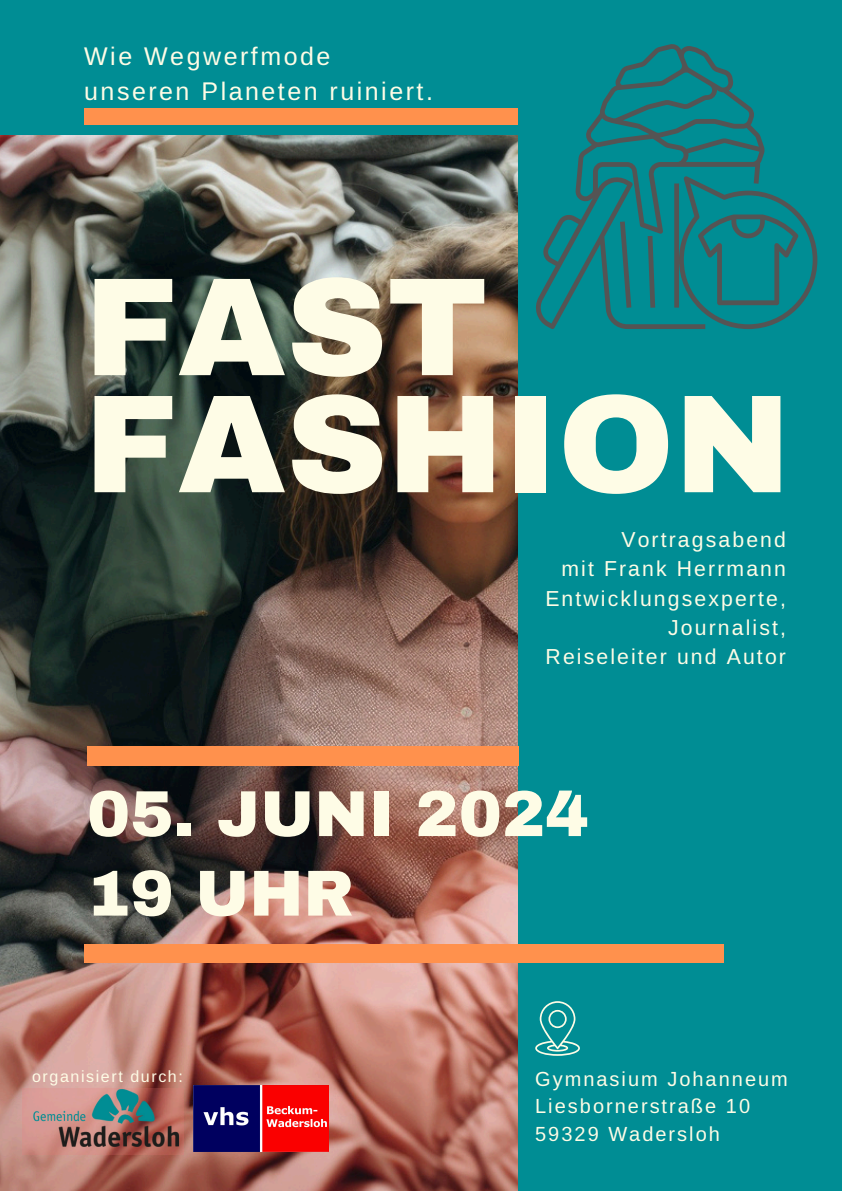
<style>
.page{position:relative;width:842px;height:1191px;background:#fff}
.page>*{position:absolute;margin:0;border:0;box-sizing:border-box;transform-origin:0 0}
.t1{font:900 139.8px/117px "Archivo";color:#fefce6}
.t2{font:900 65px/79.5px "Archivo";color:#fefce6}
.t3{font:25px/34.5px "Libra Sans";letter-spacing:.1em;color:#fefce6}
.t4{font:21.2px/29.2px "Libra Sans";letter-spacing:.1em;color:#fefce6;text-align:right}
.t5{font:20px/27.8px "Libra Sans";letter-spacing:.1em;color:#fefce6}
.t6{font:16px "Libra Sans";letter-spacing:.1em;color:#fefce6}
</style>
<div class="page">
<div style="left:0;top:0;width:842px;height:1190px;background:#008d94"></div>
<div style="left:84px;top:108px;width:434px;height:17px;background:#ff914d"></div>
<svg style="left:536px;top:44px;width:229px;height:285px"></svg>
<svg style="left:674px;top:176px;width:143px;height:153px"></svg>
<svg style="left:648px;top:236px;width:7px;height:72px"></svg>
<svg style="left:620px;top:221px;width:11px;height:87px"></svg>
<img style="left:0;top:135px;width:518px;height:1055px">
<svg style="left:535px;top:1001px;width:45px;height:54px"></svg>
<div style="left:84px;top:944px;width:640px;height:18px;background:#ff914d"></div>
<div style="left:87px;top:745px;width:431px;height:20px;background:#ff914d"></div>
<img style="left:198px;top:1085px;width:131px;height:66px">
<img style="left:17px;top:1072px;width:181px;height:91px">
<p class="t3" style="left:84px;top:40px;width:350px">Wie Wegwerfmode unseren Planeten ruiniert.</p>
<p class="t1" style="left:84px;top:270px;width:708px">FAST<br>FASHION</p>
<h4 class="t4" style="left:545px;top:525px;width:242px">Vortragsabend<br>mit Frank Herrmann<br>Entwicklungsexperte,<br>Journalist,<br>Reiseleiter und Autor</h4>
<p class="t2" style="left:87px;top:774px;width:503px">05. JUNI 2024<br>19 UHR</p>
<h2 class="t6" style="left:32px;top:1066px;width:152px">organisiert durch:</h2>
<p class="t5" style="left:535px;top:1064px;width:254px">Gymnasium Johanneum<br>Liesbornerstraße 10<br>59329 Wadersloh</p>
</div>
